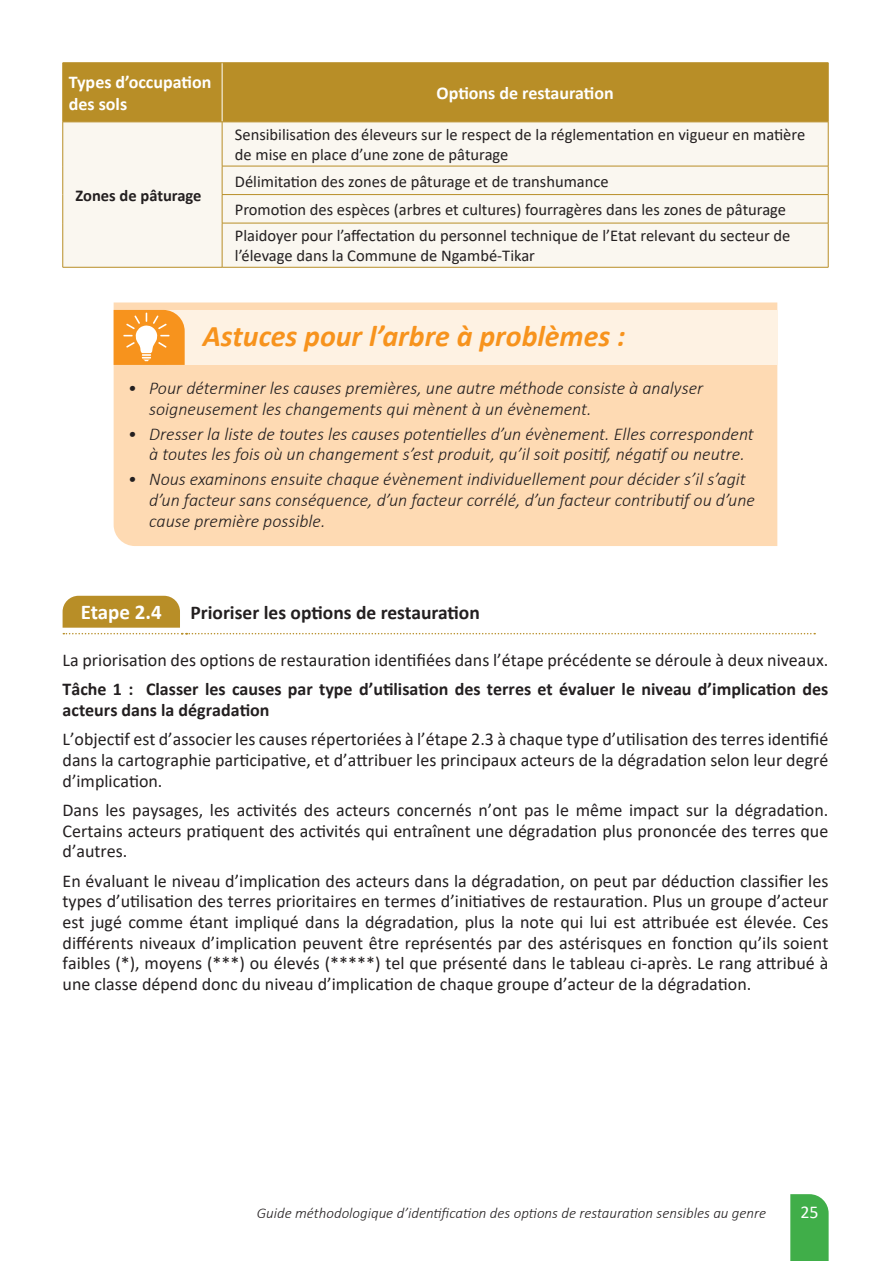
<style>
.page{position:relative;width:891px;height:1261px;background:#fff}
.page>*{position:absolute;margin:0;border:0;box-sizing:border-box;transform-origin:0 0}
.t1{font:italic 700 30px "Calibri";color:#f7931d}
.t2{font:700 21px "Calibri";letter-spacing:-.005em;color:#fff}
.t3{font:700 19.5px "Calibri";color:#231f20}
.t4{font:18px/20.7px "Calibri";color:#231f20;text-align:justify}
.t5{font:italic 300 18px/20.7px "Calibri";color:#231f20}
.t6{font:700 18px/20.7px "Calibri";color:#231f20}
.t7{font:700 18px/21.6px "Calibri";color:#fff}
.t8{font:18px "Calibri";color:#fff}
.t9{font:16.5px/19.8px "Calibri";color:#231f20}
.t10{font:700 16.5px "Calibri";color:#231f20}
.t11{font:italic 300 15px "Calibri";color:#231f20}
</style>
<div class="page">
<div style="left:790px;top:1194px;width:38px;height:66px;background:#40ae49"></div>
<div style="left:63px;top:63px;width:764px;height:59px;background:#b88e27"></div>
<div style="left:63px;top:123px;width:764px;height:144px;background:#faf7f0"></div>
<hr style="left:222px;top:63px;width:1px;height:59px;background:#fff">
<hr style="left:63px;top:62px;width:159px;height:1px;background:#b88e27">
<hr style="left:62px;top:63px;width:1px;height:59px;background:#b88e27">
<hr style="left:222px;top:62px;width:606px;height:1px;background:#b88e27">
<hr style="left:827px;top:63px;width:1px;height:59px;background:#b88e27">
<hr style="left:63px;top:122px;width:159px;height:1px;background:#b88e27">
<hr style="left:222px;top:122px;width:606px;height:1px;background:#b88e27">
<hr style="left:62px;top:122px;width:1px;height:44px;background:#b88e27">
<svg style="left:62px;top:166px;width:1px;height:57px"></svg>
<hr style="left:62px;top:223px;width:1px;height:44px;background:#b88e27">
<hr style="left:63px;top:267px;width:159px;height:1px;background:#b88e27">
<hr style="left:222px;top:122px;width:1px;height:44px;background:#b88e27">
<hr style="left:827px;top:122px;width:1px;height:44px;background:#b88e27">
<hr style="left:222px;top:166px;width:606px;height:1px;background:#b88e27">
<hr style="left:222px;top:194px;width:606px;height:1px;background:#b88e27">
<svg style="left:222px;top:166px;width:1px;height:57px"></svg>
<svg style="left:827px;top:166px;width:1px;height:57px"></svg>
<hr style="left:222px;top:223px;width:606px;height:1px;background:#b88e27">
<hr style="left:222px;top:223px;width:1px;height:44px;background:#b88e27">
<hr style="left:827px;top:223px;width:1px;height:44px;background:#b88e27">
<hr style="left:222px;top:267px;width:606px;height:1px;background:#b88e27">
<div style="left:114px;top:302px;width:663px;height:244px;background:#fedab3"></div>
<div style="left:166px;top:310px;width:611px;height:55px;background:#fef2e3"></div>
<svg style="left:114px;top:310px;width:71px;height:55px;background:#f8a646"></svg>
<svg style="left:63px;top:633px;width:752px;height:1px"></svg>
<div style="left:63px;top:595px;width:117px;height:32px;background:#b88e27"></div>
<p class="t7" style="left:69px;top:71px;width:144px">Types d’occupation des sols</p>
<p class="t7" style="left:436px;top:82px;width:179px">Options de restauration</p>
<p class="t10" style="left:75px;top:184px;width:127px">Zones de pâturage</p>
<p class="t9" style="left:235px;top:124px;width:572px">Sensibilisation des éleveurs sur le respect de la réglementation en vigueur en matière de mise en place d’une zone de pâturage</p>
<p class="t9" style="left:235px;top:166px;width:552px;line-height:28.5px">Délimitation des zones de pâturage et de transhumance<br>Promotion des espèces (arbres et cultures) fourragères dans les zones de pâturage</p>
<p class="t9" style="left:235px;top:226px;width:557px">Plaidoyer pour l’affectation du personnel technique de l’Etat relevant du secteur de l’élevage dans la Commune de Ngambé-Tikar</p>
<h1 class="t1" style="left:203px;top:315px;width:424px">Astuces pour l’arbre à problèmes :</h1>
<p class="t5" style="left:149px;top:377px;width:555px;text-indent:-21px">• Pour déterminer les causes premières, une autre méthode consiste à analyser soigneusement les changements qui mènent à un évènement.</p>
<p class="t5" style="left:149px;top:423px;width:606px;text-indent:-21px">• Dresser la liste de toutes les causes potentielles d’un évènement. Elles correspondent à toutes les fois où un changement s’est produit, qu’il soit positif, négatif ou neutre.</p>
<p class="t5" style="left:149px;top:469px;width:607px;text-indent:-21px">• Nous examinons ensuite chaque évènement individuellement pour décider s’il s’agit d’un facteur sans conséquence, d’un facteur corrélé, d’un facteur contributif ou d’une cause première possible.</p>
<p class="t2" style="left:81px;top:597px;width:82px">Etape 2.4</p>
<p class="t3" style="left:190px;top:598px;width:291px">Prioriser les options de restauration</p>
<p class="t4" style="left:63px;top:649px;width:767px">La priorisation des options de restauration identifiées dans l’étape précédente se déroule à deux niveaux.</p>
<p class="t6" style="left:63px;top:678px;width:767px">Tâche 1 : Classer les causes par type d’utilisation des terres et évaluer le niveau d’implication des acteurs dans la dégradation</p>
<p class="t4" style="left:63px;top:728px;width:767px">L’objectif est d’associer les causes répertoriées à l’étape 2.3 à chaque type d’utilisation des terres identifié dans la cartographie participative, et d’attribuer les principaux acteurs de la dégradation selon leur degré d’implication.</p>
<p class="t4" style="left:63px;top:799px;width:767px">Dans les paysages, les activités des acteurs concernés n’ont pas le même impact sur la dégradation.<br>Certains acteurs pratiquent des activités qui entraînent une dégradation plus prononcée des terres que d’autres.</p>
<p class="t4" style="left:63px;top:869px;width:767px">En évaluant le niveau d’implication des acteurs dans la dégradation, on peut par déduction classifier les types d’utilisation des terres prioritaires en termes d’initiatives de restauration. Plus un groupe d’acteur est jugé comme étant impliqué dans la dégradation, plus la note qui lui est attribuée est élevée. Ces différents niveaux d’implication peuvent être représentés par des astérisques en fonction qu’ils soient faibles (*), moyens (***) ou élevés (*****) tel que présenté dans le tableau ci-après. Le rang attribué à une classe dépend donc du niveau d’implication de chaque groupe d’acteur de la dégradation.</p>
<p class="t11" style="left:257px;top:1203px;width:511px">Guide méthodologique d’identification des options de restauration sensibles au genre</p>
<p class="t8" style="left:800px;top:1199px;width:20px">25</p>
</div>
